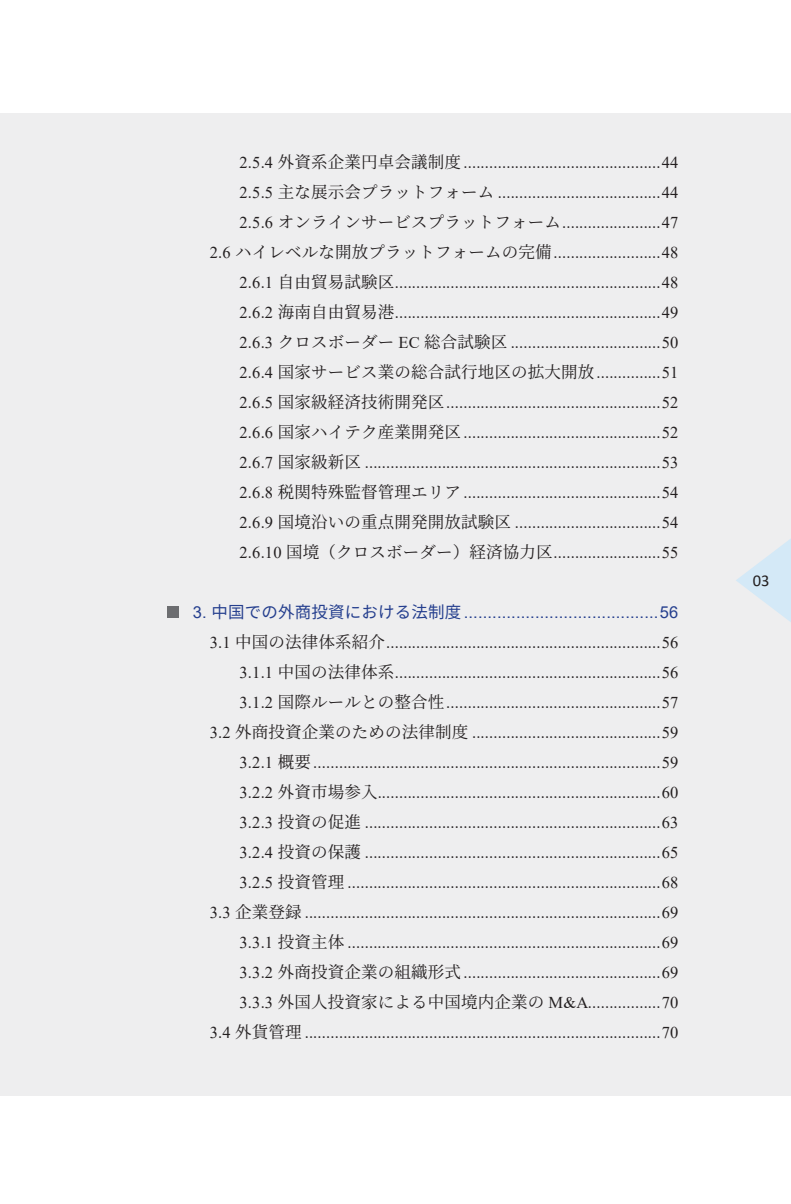
<style>
.page{position:relative;width:791px;height:1204px;background:#fff}
.page>*{position:absolute;margin:0;border:0;box-sizing:border-box;transform-origin:0 0}
.t1{font:16.5px "Times New Roman";letter-spacing:.01em;color:#231f20}
.t2{font:16.5px "Arial";color:#253f8e}
.正文{font:16.5px "Calibri";color:#231f20}
.s1{font-family:"Noto Serif CJ Kjp"}
.s2{font-family:"Noto Sans CJ Kjp"}
</style>
<div class="page">
<div style="left:0;top:113px;width:791px;height:982px;background:#eeeeef"></div>
<svg style="left:736px;top:539px;width:55px;height:83px"></svg>
<div style="left:167px;top:606px;width:12px;height:12px;background:#6c6d70"></div>
<p class="t1" style="left:240px;top:150px;width:440px">2.5.4 <span class="s1">外資系企業円卓会議制度</span> ..............................................44</p>
<p class="t1" style="left:240px;top:180px;width:440px">2.5.5 <span class="s1">主な展示会プラットフォーム</span> ......................................44</p>
<p class="t1" style="left:240px;top:210px;width:440px">2.5.6 <span class="s1">オンラインサービスプラットフォーム</span> .......................47</p>
<p class="t1" style="left:210px;top:240px;width:470px">2.6 <span class="s1">ハイレベルな開放プラットフォームの完備</span> .........................48</p>
<p class="t1" style="left:240px;top:270px;width:440px">2.6.1 <span class="s1">自由貿易試験区</span> ..............................................................48</p>
<p class="t1" style="left:240px;top:300px;width:440px">2.6.2 <span class="s1">海南自由貿易港</span> ..............................................................49</p>
<p class="t1" style="left:240px;top:330px;width:440px">2.6.3 <span class="s1">クロスボーダー</span> EC <span class="s1">総合試験区</span> ...................................50</p>
<p class="t1" style="left:240px;top:360px;width:440px">2.6.4 <span class="s1">国家サービス業の総合試行地区の拡大開放</span> ...............51</p>
<p class="t1" style="left:240px;top:390px;width:440px">2.6.5 <span class="s1">国家級経済技術開発区</span> ..................................................52</p>
<p class="t1" style="left:240px;top:420px;width:440px">2.6.6 <span class="s1">国家ハイテク産業開発区</span> ..............................................52</p>
<p class="t1" style="left:240px;top:450px;width:440px">2.6.7 <span class="s1">国家級新区</span> .....................................................................53</p>
<p class="t1" style="left:240px;top:480px;width:440px">2.6.8 <span class="s1">税関特殊監督管理エリア</span> ..............................................54</p>
<p class="t1" style="left:240px;top:510px;width:440px">2.6.9 <span class="s1">国境沿いの重点開発開放試験区</span> ..................................54</p>
<p class="t1" style="left:240px;top:540px;width:440px">2.6.10 <span class="s1">国境（クロスボーダー）経済協力区</span> .........................55</p>
<p class="t2" style="left:193px;top:600px;width:487px">3. <span class="s2">中国での外商投資における法制度</span> .........................................56</p>
<p class="t1" style="left:210px;top:630px;width:470px">3.1 <span class="s1">中国の法律体系紹介</span> ................................................................56</p>
<p class="t1" style="left:240px;top:660px;width:440px">3.1.1 <span class="s1">中国の法律体系</span> ..............................................................56</p>
<p class="t1" style="left:240px;top:690px;width:440px">3.1.2 <span class="s1">国際ルールとの整合性</span> ..................................................57</p>
<p class="t1" style="left:210px;top:720px;width:470px">3.2 <span class="s1">外商投資企業のための法律制度</span> ............................................59</p>
<p class="t1" style="left:240px;top:750px;width:440px">3.2.1 <span class="s1">概要</span> .................................................................................59</p>
<p class="t1" style="left:240px;top:780px;width:440px">3.2.2 <span class="s1">外資市場参入</span>..................................................................60</p>
<p class="t1" style="left:240px;top:810px;width:440px">3.2.3 <span class="s1">投資の促進</span> .....................................................................63</p>
<p class="t1" style="left:240px;top:840px;width:440px">3.2.4 <span class="s1">投資の保護</span> .....................................................................65</p>
<p class="t1" style="left:240px;top:870px;width:440px">3.2.5 <span class="s1">投資管理</span> .........................................................................68</p>
<p class="t1" style="left:210px;top:900px;width:470px">3.3 <span class="s1">企業登録</span> ...................................................................................69</p>
<p class="t1" style="left:240px;top:930px;width:440px">3.3.1 <span class="s1">投資主体</span> .........................................................................69</p>
<p class="t1" style="left:240px;top:960px;width:440px">3.3.2 <span class="s1">外商投資企業の組織形式</span> ..............................................69</p>
<p class="t1" style="left:240px;top:990px;width:440px">3.3.3 <span class="s1">外国人投資家による中国境内企業の</span> M&amp;A .................70</p>
<p class="t1" style="left:210px;top:1020px;width:470px">3.4 <span class="s1">外貨管理</span> ...................................................................................70</p>
<p class="正文" style="left:753px;top:569px;width:18px">03</p>
</div>
